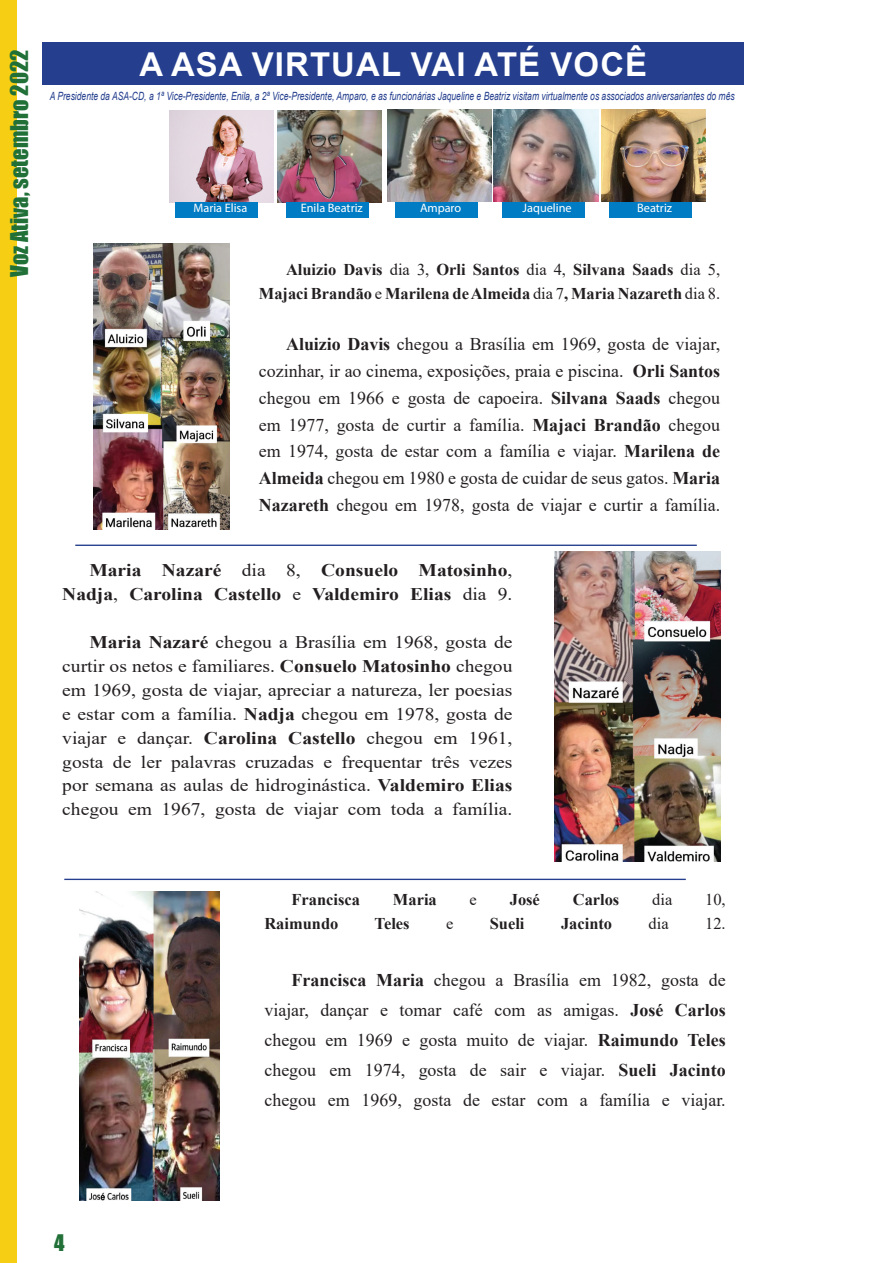
<style>
.page{position:relative;width:893px;height:1263px;background:#fff}
.page>*{position:absolute;margin:0;border:0;box-sizing:border-box;transform-origin:0 0}
.t1{font:700 32.85px "Arial";letter-spacing:.035em;color:#fff}
.t2{font:22.5px "Impact";color:#207038}
.t3{font:21px "Impact";color:#217038}
.t4{font:18px/26.8px "Times New Roman";color:#231f20;text-align:justify}
.t5{font:17.7px/23.9px "Times New Roman";color:#231f20;text-align:justify;scale:1.1 1}
.t6{font:700 17.7px/23.9px "Times New Roman";color:#231f20;text-align:right;scale:1.1 1}
.t7{font:700 16.5px/23.9px "Times New Roman";color:#231f20;text-align:right}
.t8{font:16.5px "Times New Roman";color:#231f20}
.t9{font:12.3px "Myriad Pro";color:#fff}
.t10{font:italic 11.4px "Arial";color:#253f8e;scale:.75 1}
.s1{font-weight:400}
.s2{font-weight:700}
</style>
<div class="page">
<div style="left:0;top:0;width:17px;height:1263px;background:#f6cf15"></div>
<div style="left:43px;top:43px;width:701px;height:42px;background:#253f8e"></div>
<hr style="left:75px;top:545px;width:622px;height:1px;background:#253f8e">
<hr style="left:64px;top:879px;width:622px;height:1px;background:#253f8e">
<img style="left:169px;top:111px;width:105px;height:92px">
<img style="left:277px;top:111px;width:105px;height:92px">
<img style="left:387px;top:110px;width:105px;height:92px">
<img style="left:601px;top:110px;width:105px;height:92px">
<img style="left:494px;top:110px;width:104px;height:92px">
<div style="left:175px;top:203px;width:83px;height:15px;background:#007cc4"></div>
<div style="left:287px;top:203px;width:82px;height:15px;background:#007cc4"></div>
<div style="left:395px;top:203px;width:83px;height:15px;background:#007cc4"></div>
<div style="left:609px;top:202px;width:83px;height:16px;background:#007cc4"></div>
<div style="left:502px;top:203px;width:82px;height:15px;background:#007cc4"></div>
<img style="left:93px;top:243px;width:136px;height:287px">
<img style="left:554px;top:551px;width:166px;height:311px">
<img style="left:80px;top:891px;width:140px;height:309px">
<p class="t2" style="left:2px;top:277px;width:229px;rotate:-90deg">Voz Ativa, setembro 2022</p>
<p class="t1" style="left:139px;top:41px;width:509px">A ASA VIRTUAL VAI ATÉ VOCÊ</p>
<p class="t10" style="left:50px;top:89px;width:915px">A Presidente da ASA-CD, a 1ª Vice-Presidente, Enila, a 2ª Vice-Presidente, Amparo, e as funcionárias Jaqueline e Beatriz visitam virtualmente os associados aniversariantes do mês</p>
<p class="t9" style="left:193px;top:200px;width:55px">Maria Elisa</p>
<p class="t9" style="left:301px;top:200px;width:64px">Enila Beatriz</p>
<p class="t9" style="left:420px;top:200px;width:43px">Amparo</p>
<p class="t9" style="left:523px;top:200px;width:51px">Jaqueline</p>
<p class="t9" style="left:637px;top:200px;width:37px">Beatriz</p>
<p class="t7" style="left:259px;top:257px;width:463px">Aluizio Davis <span class="s1">dia 3,</span> Orli Santos <span class="s1">dia 4,</span> Silvana Saads <span class="s1">dia 5,<br></span>Majaci Brandão <span class="s1">e</span> Marilena de Almeida <span class="s1">dia 7</span>, Maria Nazareth <span class="s1">dia 8.</span></p>
<p class="t4" style="left:259px;top:330px;width:463px;text-indent:27px"><span class="s2">Aluizio Davis</span> chegou a Brasília em 1969, gosta de viajar, cozinhar, ir ao cinema, exposições, praia e piscina. <span class="s2">Orli Santos </span>chegou em 1966 e gosta de capoeira. <span class="s2">Silvana Saads</span> chegou em 1977, gosta de curtir a família. <span class="s2">Majaci Brandão</span> chegou em 1974, gosta de estar com a família e viajar. <span class="s2">Marilena de Almeida</span> chegou em 1980 e gosta de cuidar de seus gatos. <span class="s2">Maria Nazareth</span> chegou em 1978, gosta de viajar e curtir a família.</p>
<p class="t6" style="left:62px;top:558px;width:411px">Maria Nazaré <span class="s1">dia 8,</span> Consuelo Matosinho<span class="s1">,<br></span>Nadja<span class="s1">,</span> Carolina Castello <span class="s1">e</span> Valdemiro Elias <span class="s1">dia 9.</span></p>
<p class="t5" style="left:62px;top:629px;width:411px;text-indent:27px"><span class="s2">Maria Nazaré</span> chegou a Brasília em 1968, gosta de curtir os netos e familiares. <span class="s2">Consuelo Matosinho</span> chegou em 1969, gosta de viajar, apreciar a natureza, ler poesias e estar com a família. <span class="s2">Nadja</span> chegou em 1978, gosta de viajar e dançar. <span class="s2">Carolina Castello</span> chegou em 1961, gosta de ler palavras cruzadas e frequentar três vezes por semana as aulas de hidroginástica. <span class="s2">Valdemiro Elias </span>chegou em 1967, gosta de viajar com toda a família.</p>
<p class="t7" style="left:292px;top:887px;width:70px">Francisca</p>
<p class="t7" style="left:393px;top:887px;width:45px">Maria</p>
<p class="t8" style="left:470px;top:888px;width:9px">e</p>
<p class="t7" style="left:510px;top:887px;width:32px">José</p>
<p class="t7" style="left:573px;top:887px;width:48px">Carlos</p>
<p class="t8" style="left:652px;top:888px;width:22px">dia</p>
<p class="t8" style="left:705px;top:888px;width:22px">10,</p>
<p class="t7" style="left:264px;top:911px;width:75px">Raimundo</p>
<p class="t7" style="left:375px;top:911px;width:37px">Teles</p>
<p class="t8" style="left:446px;top:912px;width:9px">e</p>
<p class="t7" style="left:490px;top:911px;width:36px">Sueli</p>
<p class="t7" style="left:561px;top:911px;width:53px">Jacinto</p>
<p class="t8" style="left:649px;top:912px;width:22px">dia</p>
<p class="t8" style="left:705px;top:912px;width:22px">12.</p>
<p class="t3" style="left:54px;top:1226px;width:12px">4</p>
<p class="t4" style="left:264px;top:964px;width:463px;line-height:29.8px;text-indent:27px"><span class="s2">Francisca Maria</span> chegou a Brasília em 1982, gosta de viajar, dançar e tomar café com as amigas. <span class="s2">José Carlos </span>chegou em 1969 e gosta muito de viajar. <span class="s2">Raimundo Teles </span>chegou em 1974, gosta de sair e viajar. <span class="s2">Sueli Jacinto </span>chegou em 1969, gosta de estar com a família e viajar.</p>
</div>
